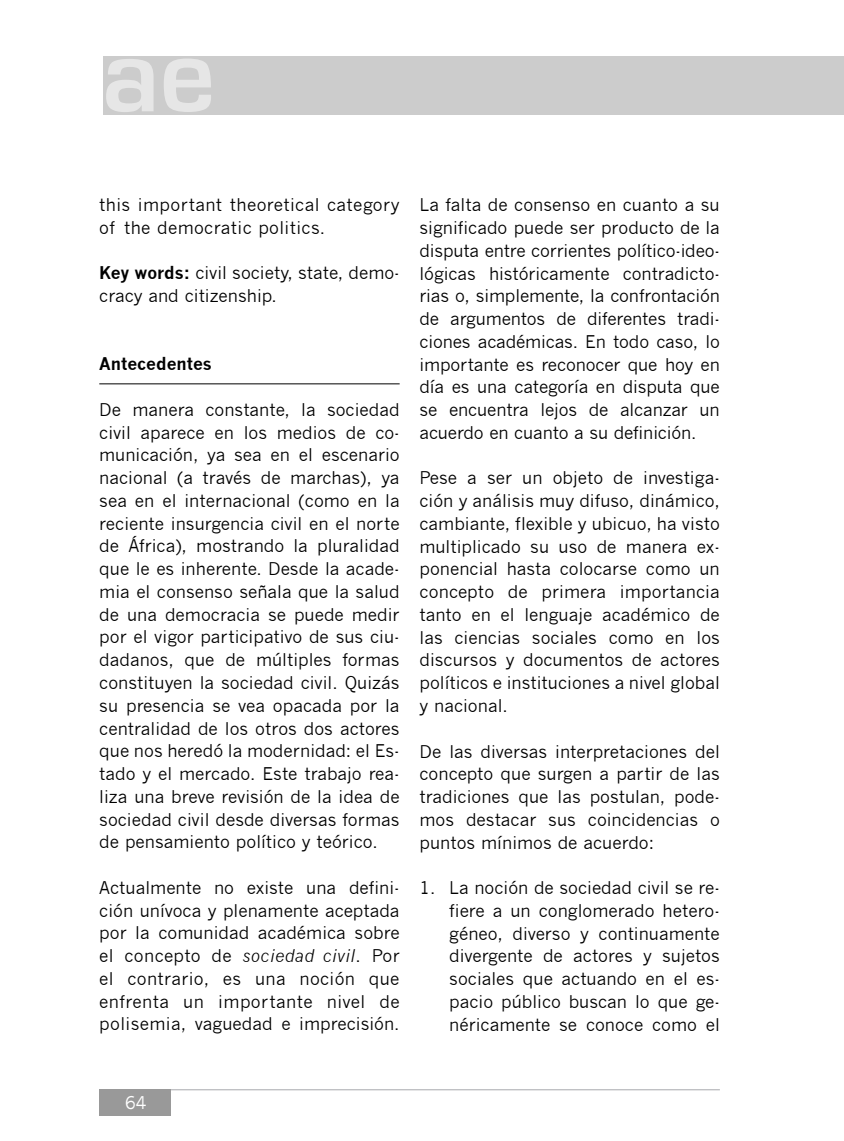
<style>
.page{position:relative;width:844px;height:1141px;background:#fff}
.page>*{position:absolute;margin:0;border:0;box-sizing:border-box;transform-origin:0 0}
.t1{font:17.15px/22.8px "News Gothic";color:#000;text-align:justify}
.t2{font:17.15px/22.8px "News Gothic";letter-spacing:.02em;color:#000}
.t3{font:700 17.15px "News Gothic";color:#000}
.t4{font:17.15px "News Gothic";color:#fff}
.s1{font-weight:700}
.s2{font-style:italic}
</style>
<div class="page">
<hr style="left:99px;top:1089px;width:620px;height:1px;background:#a7a9ac">
<div style="left:99px;top:1090px;width:71px;height:26px;background:#999"></div>
<div style="left:103px;top:56px;width:740px;height:59px;background:#ccc"></div>
<svg style="left:106px;top:59px;width:47px;height:53px"></svg>
<svg style="left:164px;top:59px;width:47px;height:53px"></svg>
<hr style="left:99px;top:384px;width:300px;height:1px;background:#000">
<p class="t2" style="left:99px;top:194px;width:302px">this important theoretical category of the democratic politics.</p>
<p class="t1" style="left:99px;top:262px;width:302px"><span class="s1">Key words:</span> civil society, state, demo&shy;cracy and citizenship.</p>
<p class="t3" style="left:99px;top:354px;width:114px">Antecedentes</p>
<p class="t1" style="left:99px;top:398px;width:302px">De manera constante, la sociedad civil aparece en los medios de co&shy;municación, ya sea en el escenario nacional (a través de marchas), ya sea en el internacional (como en la reciente insurgencia civil en el norte de África), mostrando la pluralidad que le es inherente. Desde la acade&shy;mia el consenso señala que la salud de una democracia se puede medir por el vigor participativo de sus ciu&shy;dadanos, que de múltiples formas constituyen la sociedad civil. Quizás su presencia se vea opacada por la centralidad de los otros dos actores que nos heredó la modernidad: el Es&shy;tado y el mercado. Este trabajo rea&shy;liza una breve revisión de la idea de sociedad civil desde diversas formas de pensamiento político y teórico.</p>
<p class="t1" style="left:99px;top:876px;width:302px">Actualmente no existe una defini&shy;ción unívoca y plenamente aceptada por la comunidad académica sobre el concepto de <span class="s2">sociedad civil</span>. Por el contrario, es una noción que enfrenta un importante nivel de polisemia, vaguedad e imprecisión.</p>
<p class="t1" style="left:419px;top:194px;width:302px">La falta de consenso en cuanto a su significado puede ser producto de la disputa entre corrientes político-ideo&shy;lógicas históricamente contradicto&shy;rias o, simplemente, la confrontación de argumentos de diferentes tradi&shy;ciones académicas. En todo caso, lo importante es reconocer que hoy en día es una categoría en disputa que se encuentra lejos de alcanzar un acuerdo en cuanto a su definición.</p>
<p class="t1" style="left:419px;top:467px;width:302px">Pese a ser un objeto de investiga&shy;ción y análisis muy difuso, dinámico, cambiante, flexible y ubicuo, ha visto multiplicado su uso de manera ex&shy;ponencial hasta colocarse como un concepto de primera importancia tanto en el lenguaje académico de las ciencias sociales como en los discursos y documentos de actores políticos e instituciones a nivel global y nacional.</p>
<p class="t1" style="left:419px;top:740px;width:302px">De las diversas interpretaciones del concepto que surgen a partir de las tradiciones que las postulan, pode&shy;mos destacar sus coincidencias o puntos mínimos de acuerdo:</p>
<p class="t1" style="left:449px;top:876px;width:272px;text-indent:-30px">1. La noción de sociedad civil se re&shy;fiere a un conglomerado hetero&shy;géneo, diverso y continuamente divergente de actores y sujetos sociales que actuando en el es&shy;pacio público buscan lo que ge&shy;néricamente se conoce como el</p>
<p class="t4" style="left:125px;top:1093px;width:23px">64</p>
</div>
